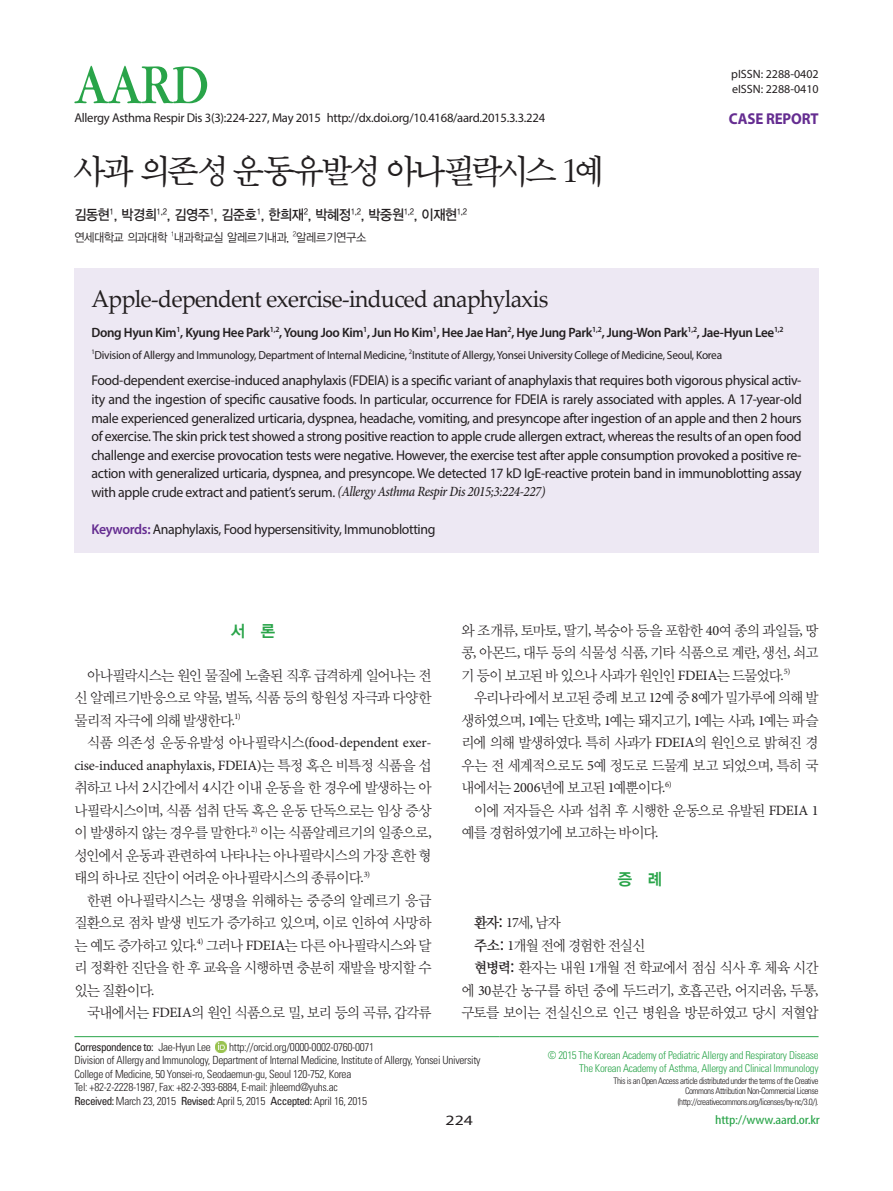
<style>
.page{position:relative;width:893px;height:1191px;background:#fff}
.page>*{position:absolute;margin:0;border:0;box-sizing:border-box;transform-origin:0 0}
.제목_한글{font:36px "San Sw M";letter-spacing:-.085em;color:#231f20;scale:.95 1}
.제목_영문{font:24px "Palatino Linotype";letter-spacing:-.025em;color:#231f20;scale:.95 1}
.본문_대제목{font:16.5px "YDIYGO340";color:#29a449;scale:.95 1}
.t1{font:700 15.75px "Myriad Pro";letter-spacing:-.01em;color:#652d91;scale:.95 1}
.본문{font:14.7px/22.5px "YDIY Mj O320";letter-spacing:-.055em;color:#231f20;text-align:justify;scale:.95 1}
.본문-2{font:14.7px "YDIY Mj O340";color:#231f20;scale:.95 1}
.초록{font:14.25px/18.6px "Myriad Pro";letter-spacing:-.025em;color:#231f20;text-align:justify}
.본문-3{font:14.25px/22.5px "Minion Pro";letter-spacing:-.015em;color:#231f20;text-align:right}
.저자_한글{font:14.25px "YDIYGO330";letter-spacing:-.025em;color:#231f20;scale:.92 1}
.초록-2{font:14.25px "Myriad Pro";letter-spacing:-.025em;color:#231f20;scale:1.25 1}
.저자_영문{font:600 13.5px "Myriad Pro";letter-spacing:-.025em;color:#231f20}
.t2{font:12.75px "Myriad Pro";letter-spacing:-.02em;color:#231f20}
.t3{font:condensed 12.75px "Myriad Pro";letter-spacing:-.015em;color:#29a449;scale:1.25 1}
.소속_한글{font:12px "YDIYGO320";letter-spacing:-.03em;color:#231f20;scale:.93 1}
.t4{font:12px "Myriad Pro";color:#231f20}
.소속_영문{font:11.7px "Myriad Pro";letter-spacing:-.025em;color:#231f20}
.교신저자{font:300 condensed 11.25px/13.5px "Univers LT Std";letter-spacing:-.025em;color:#231f20}
.교신저자-2{font:condensed 11.25px "Univers LT Std";letter-spacing:-.05em;color:#231f20}
.t5{font:300 condensed 10.8px "Univers LT Std";letter-spacing:-.025em;color:#29a449}
.t6{font:300 condensed 9px/10.8px "Univers LT Std";letter-spacing:-.05em;color:#231f20;text-align:right}
.s1{font-family:"Minion Pro";font-weight:500;font-style:italic;font-stretch:condensed}
.s2{font-weight:600;color:#652d91}
.s3{font-family:"Minion Pro";font-size:14.25px}
.s4{font-family:"YDIY Mj O320";font-size:14.7px}
.s5{font-family:"YDIY Mj O320"}
.s6{font-family:"YDIY Mj O340"}
.s7{font-weight:300}
.s8{font-weight:400}
</style>
<div class="page">
<div style="left:74px;top:269px;width:745px;height:284px;background:#ede8f3"></div>
<svg style="left:74px;top:66px;width:133px;height:37px"></svg>
<hr style="left:74px;top:1036px;width:426px;height:1px;background:#29a449">
<hr style="left:500px;top:1036px;width:319px;height:1px;background:#29a449">
<svg style="left:215px;top:1041px;width:11px;height:11px"></svg>
<p class="t2" style="left:74px;top:110px;width:472px">Allergy Asthma Respir Dis 3(3):224-227, May 2015 http://dx.doi.org/10.4168/aard.2015.3.3.224</p>
<p class="제목_한글" style="left:74px;top:154px;width:559px">사과 의존성 운동유발성 아나필락시스 1예</p>
<p class="저자_한글" style="left:74px;top:207px;width:428px">김동현<sup>1</sup>, 박경희<sup>1,2</sup>, 김영주<sup>1</sup>, 김준호<sup>1</sup>, 한희재<sup>2</sup>, 박혜정<sup>1,2</sup>, 박중원<sup>1,2</sup>, 이재현<sup>1,2</sup></p>
<p class="소속_한글" style="left:74px;top:231px;width:315px">연세대학교 의과대학 <sup>1</sup>내과학교실 알레르기내과, <sup>2</sup>알레르기연구소</p>
<p class="t4" style="left:731px;top:67px;width:89px">pISSN: 2288-0402</p>
<p class="t4" style="left:732px;top:81px;width:88px">eISSN: 2288-0410</p>
<p class="t1" style="left:729px;top:108px;width:96px">CASE REPORT</p>
<p class="제목_영문" style="left:91px;top:281px;width:483px">Apple-dependent exercise-induced anaphylaxis</p>
<p class="저자_영문" style="left:91px;top:324px;width:694px">Dong Hyun Kim<sup>1</sup>, Kyung Hee Park<sup>1,2</sup>, Young Joo Kim<sup>1</sup>, Jun Ho Kim<sup>1</sup>, Hee Jae Han<sup>2</sup>, Hye Jung Park<sup>1,2</sup>, Jung-Won Park<sup>1,2</sup>, Jae-Hyun Lee<sup>1,2</sup></p>
<p class="소속_영문" style="left:91px;top:347px;width:632px"><sup>1</sup>Division of Allergy and Immunology, Department of Internal Medicine, <sup>2</sup>Institute of Allergy, Yonsei University College of Medicine, Seoul, Korea</p>
<p class="초록" style="left:91px;top:371px;width:712px">Food-dependent exercise-induced anaphylaxis (FDEIA) is a specific variant of anaphylaxis that requires both vigorous physical activ&shy;ity and the ingestion of specific causative foods. In particular, occurrence for FDEIA is rarely associated with apples. A 17-year-old male experienced generalized urticaria, dyspnea, headache, vomiting, and presyncope after ingestion of an apple and then 2 hours of exercise. The skin prick test showed a strong positive reaction to apple crude allergen extract, whereas the results of an open food challenge and exercise provocation tests were negative. However, the exercise test after apple consumption provoked a positive re&shy;action with generalized urticaria, dyspnea, and presyncope. We detected 17 kD IgE-reactive protein band in immunoblotting assay with apple crude extract and patient’s serum. <span class="s1">(Allergy Asthma Respir Dis 2015;3:224-227)</span></p>
<p class="초록" style="left:91px;top:519px;width:346px"><span class="s2">Keywords:</span> Anaphylaxis, Food hypersensitivity, Immunoblotting</p>
<p class="본문_대제목" style="left:231px;top:621px;width:48px">서 론</p>
<p class="본문" style="left:74px;top:664px;width:377px;text-indent:13px">아나필락시스는 원인 물질에 노출된 직후 급격하게 일어나는 전 신 알레르기반응으로 약물<span class="s3">,</span> 벌독<span class="s3">,</span> 식품 등의 항원성 자극과 다양한 물리적 자극에 의해 발생한다<span class="s3">.</span><sup>1)</sup></p>
<p class="본문-3" style="left:74px;top:731px;width:359px"><span class="s4">식품 의존성 운동유발성 아나필락시스</span>(food-dependent exer&shy;cise-induced anaphylaxis, FDEIA)<span class="s4">는 특정 혹은 비특정 식품을 섭</span></p>
<p class="본문" style="left:74px;top:776px;width:377px">취하고 나서 <span class="s3">2</span>시간에서 <span class="s3">4</span>시간 이내 운동을 한 경우에 발생하는 아 나필락시스이며<span class="s3">,</span> 식품 섭취 단독 혹은 운동 단독으로는 임상 증상 이 발생하지 않는 경우를 말한다<span class="s3">.</span><sup>2)</sup> 이는 식품알레르기의 일종으로<span class="s3">, </span>성인에서 운동과 관련하여 나타나는 아나필락시스의 가장 흔한 형 태의 하나로 진단이 어려운 아나필락시스의 종류이다<span class="s3">.</span><sup>3)</sup></p>
<p class="본문" style="left:74px;top:889px;width:377px;text-indent:13px">한편 아나필락시스는 생명을 위해하는 중증의 알레르기 응급 질환으로 점차 발생 빈도가 증가하고 있으며<span class="s3">,</span> 이로 인하여 사망하 는 예도 증가하고 있다<span class="s3">.</span><sup>4)</sup> 그러나 <span class="s3">FDEIA</span>는 다른 아나필락시스와 달 리 정확한 진단을 한 후 교육을 시행하면 충분히 재발을 방지할 수 있는 질환이다<span class="s3">.</span></p>
<p class="본문" style="left:87px;top:1001px;width:364px">국내에서는 <span class="s3">FDEIA</span>의 원인 식품으로 밀<span class="s3">,</span> 보리 등의 곡류<span class="s3">,</span> 갑각류</p>
<p class="본문" style="left:461px;top:619px;width:377px">와 조개류<span class="s3">,</span> 토마토<span class="s3">,</span> 딸기<span class="s3">,</span> 복숭아 등을 포함한 <span class="s3">40</span>여 종의 과일들<span class="s3">,</span> 땅 콩<span class="s3">,</span> 아몬드<span class="s3">,</span> 대두 등의 식물성 식품<span class="s3">,</span> 기타 식품으로 계란<span class="s3">,</span> 생선<span class="s3">,</span> 쇠고 기 등이 보고된 바 있으나 사과가 원인인 <span class="s3">FDEIA</span>는 드물었다<span class="s3">.</span><sup>5)</sup></p>
<p class="본문" style="left:461px;top:686px;width:377px;text-indent:13px">우리나라에서 보고된 증례 보고 <span class="s3">12</span>예 중 <span class="s3">8</span>예가 밀가루에 의해 발 생하였으며<span class="s3">, 1</span>예는 단호박<span class="s3">, 1</span>예는 돼지고기<span class="s3">, 1</span>예는 사과<span class="s3">, 1</span>예는 파슬 리에 의해 발생하였다<span class="s3">.</span> 특히 사과가 <span class="s3">FDEIA</span>의 원인으로 밝혀진 경 우는 전 세계적으로도 <span class="s3">5</span>예 정도로 드물게 보고 되었으며<span class="s3">,</span> 특히 국 내에서는 <span class="s3">2006</span>년에 보고된 <span class="s3">1</span>예뿐이다<span class="s3">.</span><sup>6)</sup></p>
<p class="본문" style="left:461px;top:799px;width:377px;text-indent:13px">이에 저자들은 사과 섭취 후 시행한 운동으로 유발된 <span class="s3">FDEIA 1 </span>예를 경험하였기에 보고하는 바이다<span class="s3">.</span></p>
<p class="본문_대제목" style="left:618px;top:869px;width:48px">증 례</p>
<p class="본문-2" style="left:474px;top:915px;width:93px">환자: <span class="s3">17</span><span class="s5">세</span><span class="s3">,</span> <span class="s5">남자</span></p>
<p class="본문" style="left:474px;top:934px;width:182px"><span class="s6">주소:</span> <span class="s3">1</span>개월 전에 경험한 전실신</p>
<p class="본문" style="left:461px;top:956px;width:377px;text-indent:13px"><span class="s6">현병력:</span> 환자는 내원 <span class="s3">1</span>개월 전 학교에서 점심 식사 후 체육 시간 에 <span class="s3">30</span>분간 농구를 하던 중에 두드러기<span class="s3">,</span> 호흡곤란<span class="s3">,</span> 어지러움<span class="s3">,</span> 두통<span class="s3">, </span>구토를 보이는 전실신으로 인근 병원을 방문하였고 당시 저혈압</p>
<p class="교신저자-2" style="left:74px;top:1039px;width:138px">Correspondence to: <span class="s7">Jae-Hyun Lee</span></p>
<p class="교신저자" style="left:229px;top:1040px;width:147px">http://orcid.org/0000-0002-0760-0071</p>
<p class="교신저자" style="left:74px;top:1053px;width:408px">Division of Allergy and Immunology, Department of Internal Medicine, Institute of Allergy, Yonsei University<br>College of Medicine, 50 Yonsei-ro, Seodaemun-gu, Seoul 120-752, Korea</p>
<p class="교신저자" style="left:74px;top:1080px;width:265px">Tel: +82-2-2228-1987, Fax: +82-2-393-6884, E-mail: jhleemd@yuhs.ac</p>
<p class="교신저자" style="left:74px;top:1094px;width:294px"><span class="s8">Received:</span> March 23, 2015 <span class="s8">Revised:</span> April 5, 2015 <span class="s8">Accepted:</span> April 16, 2015</p>
<p class="t5" style="left:548px;top:1048px;width:272px">© 2015 The Korean Academy of Pediatric Allergy and Respiratory Disease</p>
<p class="t5" style="left:579px;top:1061px;width:241px">The Korean Academy of Asthma, Allergy and Clinical Immunology</p>
<p class="t6" style="left:613px;top:1075px;width:207px">This is an Open Access article distributed under the terms of the Creative<br>Commons Attribution Non-Commercial License</p>
<p class="t6" style="left:678px;top:1096px;width:142px">(http://creativecommons.org/licenses/by-nc/3.0/).</p>
<p class="초록-2" style="left:446px;top:1111px;width:23px">224</p>
<p class="t3" style="left:715px;top:1112px;width:85px">http://www.aard.or.kr</p>
</div>
